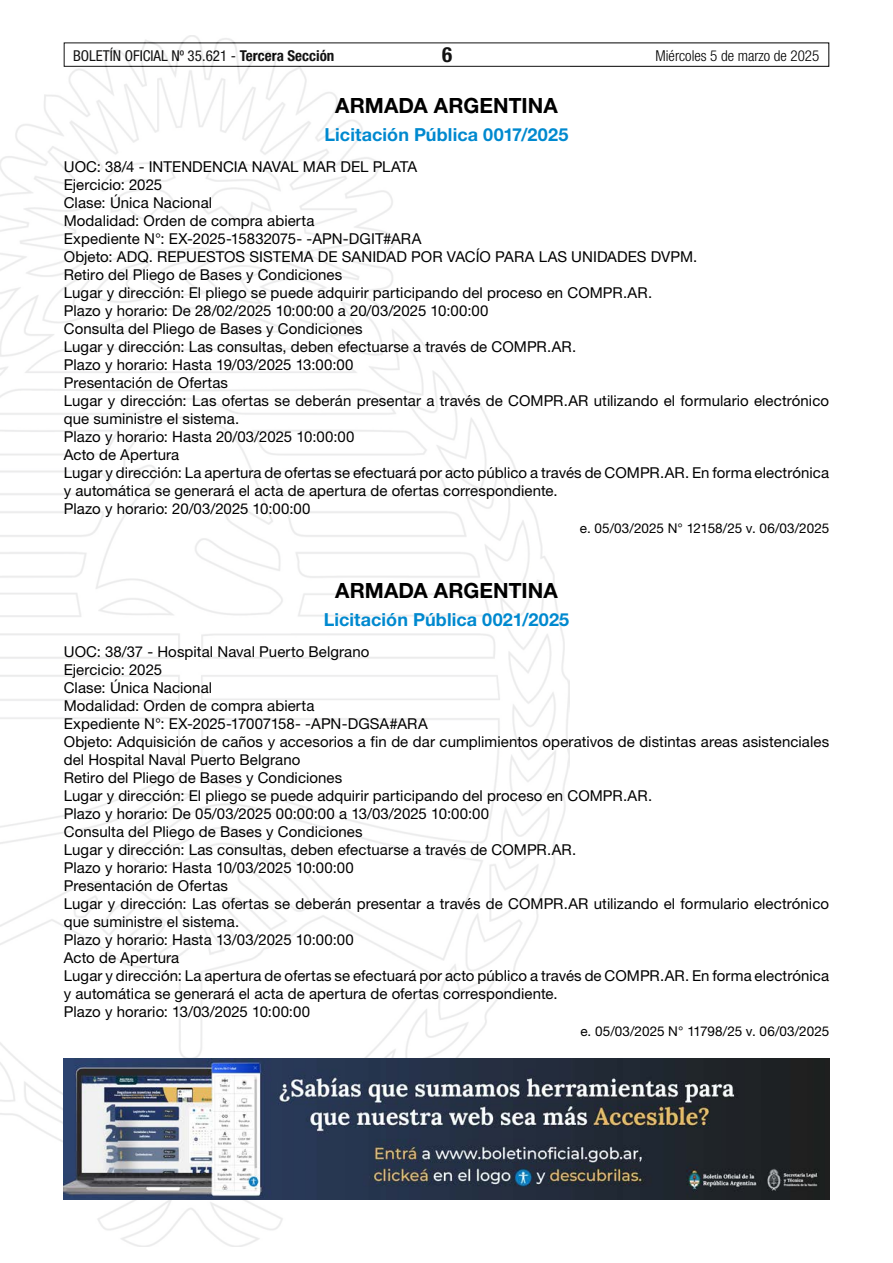
<style>
.page{position:relative;width:893px;height:1263px;background:#fff}
.page>*{position:absolute;margin:0;border:0;box-sizing:border-box;transform-origin:0 0}
.t1{font:700 21px "Helvetica Neue LT Std";letter-spacing:.005em;color:#000}
.t2{font:700 condensed 21px "Helvetica Neue LT Std";color:#000}
.t3{font:700 18px "Helvetica Neue LT Std";letter-spacing:.005em;color:#0089cf}
.t4{font:15px/18px "Helvetica Neue LT Std";letter-spacing:.005em;color:#000}
.t5{font:condensed 15px "Helvetica Neue LT Std";color:#000}
.t6{font:300 condensed 15px "Helvetica Neue LT Std";color:#000}
.t7{font:13.5px "Helvetica Neue LT Std";letter-spacing:-.005em;color:#000}
.s1{font-weight:700}
</style>
<div class="page">
<div style="left:64px;top:43px;width:765px;height:24px;border:1px solid #000"></div>
<img style="left:0;top:35px;width:569px;height:1211px">
<img style="left:64px;top:1059px;width:765px;height:140px">
<p class="t5" style="left:73px;top:47px;width:263px">BOLETÍN OFICIAL Nº 35.621 - <span class="s1">Tercera Sección</span></p>
<h1 class="t2" style="left:442px;top:42px;width:12px">6</h1>
<p class="t6" style="left:656px;top:47px;width:165px">Miércoles 5 de marzo de 2025</p>
<h1 class="t1" style="left:335px;top:92px;width:224px">ARMADA ARGENTINA</h1>
<p class="t3" style="left:325px;top:123px;width:245px">Licitación Pública 0017/2025</p>
<p class="t4" style="left:64px;top:157px;width:767px">UOC: 38/4 - INTENDENCIA NAVAL MAR DEL PLATA<br>Ejercicio: 2025<br>Clase: Única Nacional<br>Modalidad: Orden de compra abierta<br>Expediente N°: EX-2025-15832075- -APN-DGIT#ARA<br>Objeto: ADQ. REPUESTOS SISTEMA DE SANIDAD POR VACÍO PARA LAS UNIDADES DVPM.<br>Retiro del Pliego de Bases y Condiciones<br>Lugar y dirección: El pliego se puede adquirir participando del proceso en COMPR.AR.<br>Plazo y horario: De 28/02/2025 10:00:00 a 20/03/2025 10:00:00<br>Consulta del Pliego de Bases y Condiciones<br>Lugar y dirección: Las consultas, deben efectuarse a través de COMPR.AR.<br>Plazo y horario: Hasta 19/03/2025 13:00:00<br>Presentación de Ofertas<br>Lugar y dirección: Las ofertas se deberán presentar a través de COMPR.AR utilizando el formulario electrónico que suministre el sistema.<br>Plazo y horario: Hasta 20/03/2025 10:00:00<br>Acto de Apertura<br>Lugar y dirección: La apertura de ofertas se efectuará por acto público a través de COMPR.AR. En forma electrónica y automática se generará el acta de apertura de ofertas correspondiente.<br>Plazo y horario: 20/03/2025 10:00:00</p>
<p class="t7" style="left:580px;top:520px;width:251px">e. 05/03/2025 N° 12158/25 v. 06/03/2025</p>
<h1 class="t1" style="left:335px;top:578px;width:224px">ARMADA ARGENTINA</h1>
<p class="t3" style="left:324px;top:609px;width:247px">Licitación Pública 0021/2025</p>
<p class="t4" style="left:64px;top:642px;width:767px">UOC: 38/37 - Hospital Naval Puerto Belgrano<br>Ejercicio: 2025<br>Clase: Única Nacional<br>Modalidad: Orden de compra abierta<br>Expediente N°: EX-2025-17007158- -APN-DGSA#ARA<br>Objeto: Adquisición de caños y accesorios a fin de dar cumplimientos operativos de distintas areas asistenciales del Hospital Naval Puerto Belgrano<br>Retiro del Pliego de Bases y Condiciones<br>Lugar y dirección: El pliego se puede adquirir participando del proceso en COMPR.AR.<br>Plazo y horario: De 05/03/2025 00:00:00 a 13/03/2025 10:00:00<br>Consulta del Pliego de Bases y Condiciones<br>Lugar y dirección: Las consultas, deben efectuarse a través de COMPR.AR.<br>Plazo y horario: Hasta 10/03/2025 10:00:00<br>Presentación de Ofertas<br>Lugar y dirección: Las ofertas se deberán presentar a través de COMPR.AR utilizando el formulario electrónico que suministre el sistema.<br>Plazo y horario: Hasta 13/03/2025 10:00:00<br>Acto de Apertura<br>Lugar y dirección: La apertura de ofertas se efectuará por acto público a través de COMPR.AR. En forma electrónica y automática se generará el acta de apertura de ofertas correspondiente.<br>Plazo y horario: 13/03/2025 10:00:00</p>
<p class="t7" style="left:580px;top:1023px;width:250px">e. 05/03/2025 N° 11798/25 v. 06/03/2025</p>
</div>
